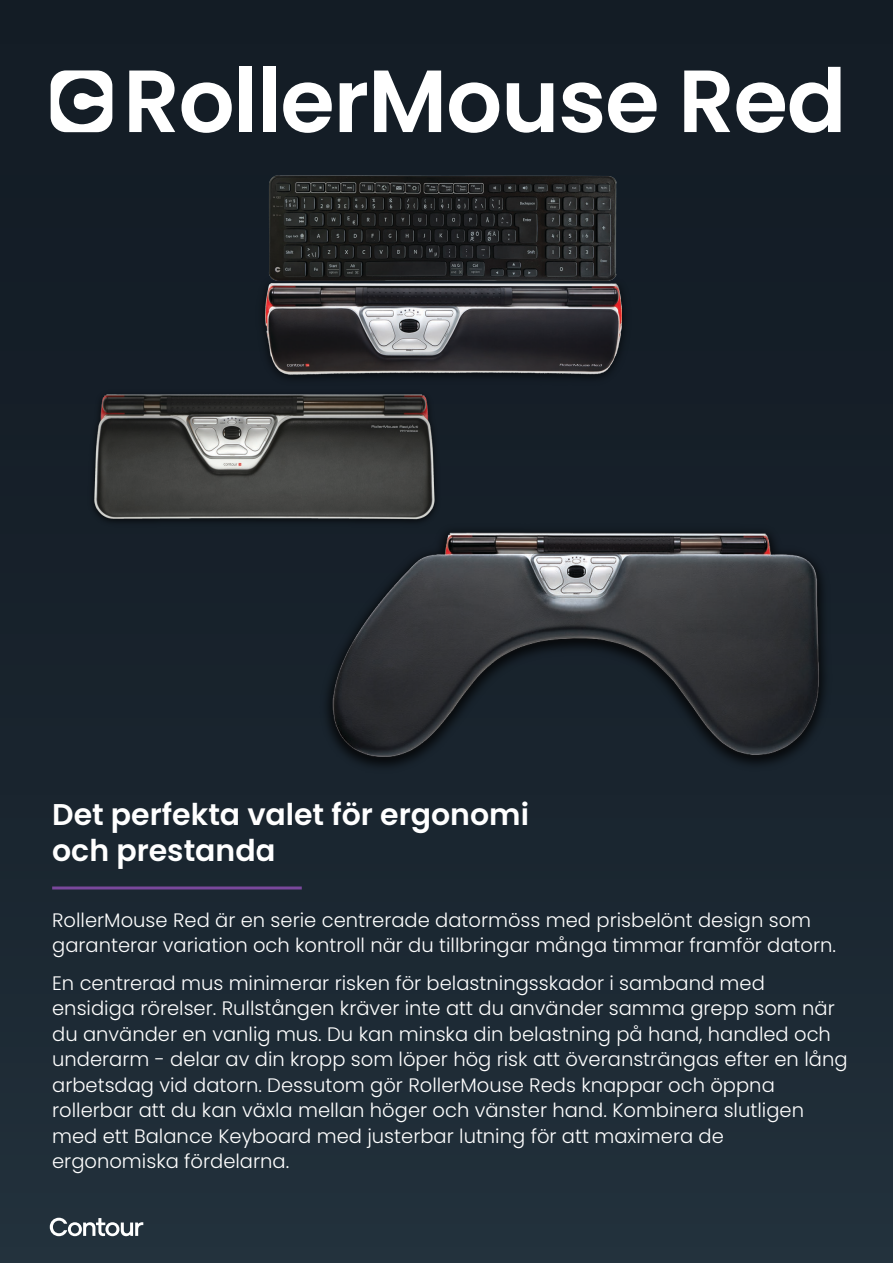
<style>
.page{position:relative;width:893px;height:1263px;background:#fff}
.page>*{position:absolute;margin:0;border:0;box-sizing:border-box;transform-origin:0 0}
.t1{font:600 88.05px "Poppins";letter-spacing:-.015em;color:#fff}
.t2{font:600 30px/36px "Poppins";color:#fff}
.t3{font:300 19.5px/25.5px "Poppins";color:#fff}
</style>
<div class="page">
<div style="left:0;top:0;width:893px;height:1263px;background:linear-gradient(to right,#1a252f,#1a252f)"></div>
<svg style="left:50px;top:1218px;width:93px;height:18px"></svg>
<svg style="left:51px;top:70px;width:61px;height:62px"></svg>
<hr style="left:52px;top:886px;width:250px;height:3px;background:#7a489c">
<img style="left:90px;top:392px;width:344px;height:132px">
<img style="left:259px;top:426px;width:177px;height:98px">
<img style="left:272px;top:437px;width:554px;height:330px">
<img style="left:265px;top:294px;width:357px;height:81px">
<img style="left:252px;top:175px;width:383px;height:119px">
<h1 class="t1" style="left:123px;top:50px;width:725px">RollerMouse Red</h1>
<h2 class="t2" style="left:52px;top:797px;width:478px">Det perfekta valet för ergonomi och prestanda</h2>
<p class="t3" style="left:52px;top:907px;width:785px">RollerMouse Red är en serie centrerade datormöss med prisbelönt design som garanterar variation och kontroll när du tillbringar många timmar framför datorn.</p>
<p class="t3" style="left:52px;top:970px;width:797px">En centrerad mus minimerar risken för belastningsskador i samband med ensidiga rörelser. Rullstången kräver inte att du använder samma grepp som när du använder en vanlig mus. Du kan minska din belastning på hand, handled och underarm - delar av din kropp som löper hög risk att överansträngas efter en lång arbetsdag vid datorn. Dessutom gör RollerMouse Reds knappar och öppna rollerbar att du kan växla mellan höger och vänster hand. Kombinera slutligen med ett Balance Keyboard med justerbar lutning för att maximera de ergonomiska fördelarna.</p>
</div>
